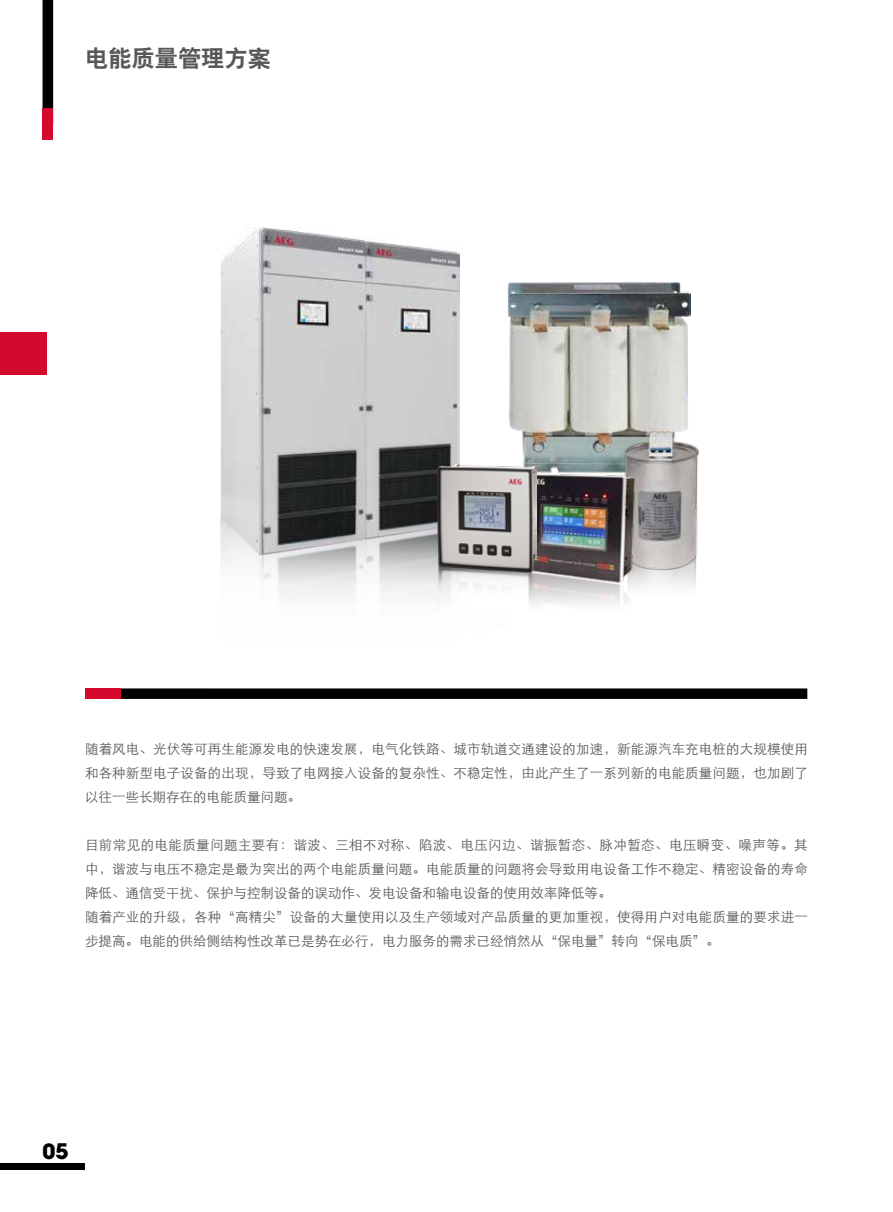
<style>
.page{position:relative;width:893px;height:1212px;background:#fff}
.page>*{position:absolute;margin:0;border:0;box-sizing:border-box;transform-origin:0 0}
.t1{font:23.25px "H Yb 2 gj";color:#595757}
.t2{font:700 21px "Avant Garde";color:#000}
.t3{font:13.5px/24px "ST Xihei";letter-spacing:.01em;color:#595757;text-align:justify}
</style>
<div class="page">
<div style="left:0;top:1163px;width:85px;height:6px;background:#000"></div>
<div style="left:43px;top:0;width:10px;height:125px;background:#000"></div>
<div style="left:43px;top:108px;width:10px;height:32px;background:#d30a2d"></div>
<div style="left:0;top:332px;width:47px;height:42px;background:#d30a2d"></div>
<img style="left:507px;top:282px;width:184px;height:188px">
<img style="left:220px;top:227px;width:239px;height:368px">
<img style="left:613px;top:425px;width:87px;height:164px">
<img style="left:537px;top:470px;width:104px;height:134px">
<img style="left:437px;top:465px;width:100px;height:139px">
<div style="left:85px;top:688px;width:722px;height:11px;background:#000"></div>
<div style="left:85px;top:688px;width:36px;height:11px;background:#d30a2d"></div>
<h1 class="t1" style="left:85px;top:47px;width:188px">电能质量管理方案</h1>
<p class="t3" style="left:85px;top:736px;width:724px">随着风电、光伏等可再生能源发电的快速发展，电气化铁路、城市轨道交通建设的加速，新能源汽车充电桩的大规模使用和各种新型电子设备的出现，导致了电网接入设备的复杂性、不稳定性，由此产生了一系列新的电能质量问题，也加剧了以往一些长期存在的电能质量问题。</p>
<p class="t3" style="left:85px;top:832px;width:724px;text-align:left">目前常见的电能质量问题主要有：谐波、三相不对称、陷波、电压闪边、谐振暂态、脉冲暂态、电压瞬变、噪声等。其中，谐波与电压不稳定是最为突出的两个电能质量问题。电能质量的问题将会导致用电设备工作不稳定、精密设备的寿命降低、通信受干扰、保护与控制设备的误动作、发电设备和输电设备的使用效率降低等。<br>随着产业的升级，各种“高精尖”设备的大量使用以及生产领域对产品质量的更加重视，使得用户对电能质量的要求进一步提高。电能的供给侧结构性改革已是势在必行，电力服务的需求已经悄然从“保电量”转向“保电质”。</p>
<h2 class="t2" style="left:43px;top:1137px;width:27px">05</h2>
</div>
